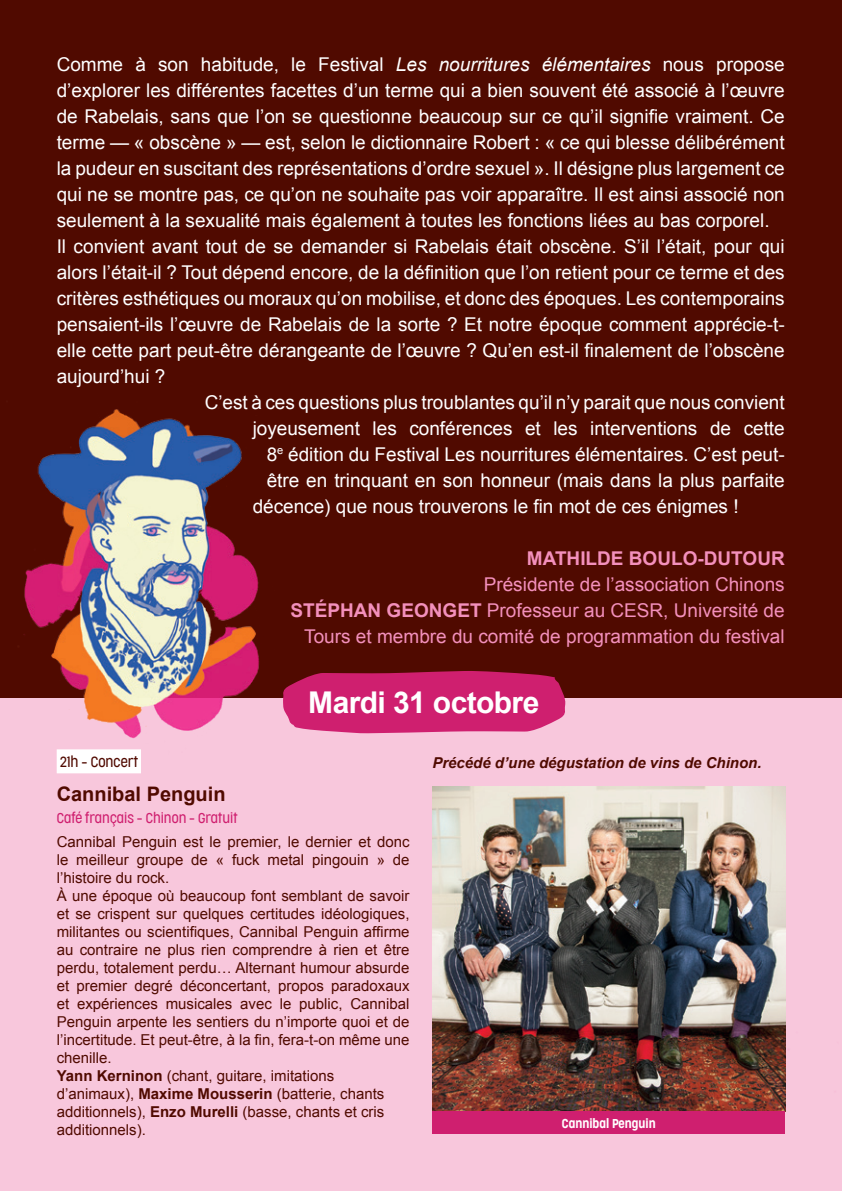
<style>
.page{position:relative;width:842px;height:1191px;background:#f8c7dc}
.page>*{position:absolute;margin:0;border:0;box-sizing:border-box;transform-origin:0 0}
.Jour{font:700 30px "Arial";letter-spacing:-.02em;color:#fff}
.Titre{font:700 20px "Arial";color:#500a00}
.Edito{font:19px/26px "Arial";color:#fff;text-align:justify}
.t1{font:19px/26px "Arial";color:#f390bc;text-align:right}
.t2{font:700 19px "Arial";color:#f390bc}
.Courant{font:15px/18px "Arial";color:#500a00;text-align:justify}
.Courant-2{font:italic 700 15px "Arial";color:#500a00}
.Horaire{font:300 14px "Cocogoose Condensed";color:#500a00}
.Lieu{font:300 13.6px "Cocogoose Condensed";color:#cf1f6f}
.Légende{font:300 12px "Cocogoose Condensed";color:#fff}
.s1{font-style:italic}
.s2{font-weight:700}
</style>
<div class="page">
<div style="left:0;top:0;width:842px;height:697px;background:#500a00"></div>
<img style="left:785px;top:994px;width:4px;height:118px">
<div style="left:57px;top:749px;width:84px;height:24px;background:#fff"></div>
<svg style="left:283px;top:671px;width:283px;height:62px;background:#c9256e"></svg>
<img style="left:432px;top:786px;width:353px;height:325px">
<div style="left:432px;top:1111px;width:353px;height:23px;background:#cf1f6f"></div>
<img style="left:5px;top:408px;width:270px;height:346px">
<p class="Edito" style="left:57px;top:51px;width:730px">Comme à son habitude, le Festival <span class="s1">Les nourritures élémentaires</span> nous propose d’explorer les différentes facettes d’un terme qui a bien souvent été associé à l’œuvre de Rabelais, sans que l’on se questionne beaucoup sur ce qu’il signifie vraiment. Ce terme — « obscène » — est, selon le dictionnaire Robert : « ce qui blesse délibérément la pudeur en suscitant des représentations d’ordre sexuel ». Il désigne plus largement ce qui ne se montre pas, ce qu’on ne souhaite pas voir apparaître. Il est ainsi associé non seulement à la sexualité mais également à toutes les fonctions liées au bas corporel.</p>
<p class="Edito" style="left:57px;top:233px;width:730px">Il convient avant tout de se demander si Rabelais était obscène. S’il l’était, pour qui alors l’était-il ? Tout dépend encore, de la définition que l’on retient pour ce terme et des critères esthétiques ou moraux qu’on mobilise, et donc des époques. Les contemporains pensaient-ils l’œuvre de Rabelais de la sorte ? Et notre époque comment apprécie-t&shy;elle cette part peut-être dérangeante de l’œuvre ? Qu’en est-il finalement de l’obscène aujourd’hui ?</p>
<p class="Edito" style="left:205px;top:389px;width:581px">C’est à ces questions plus troublantes qu’il n’y parait que nous convient</p>
<p class="Edito" style="left:253px;top:415px;width:533px">joyeusement les conférences et les interventions de cette</p>
<p class="Edito" style="left:267px;top:441px;width:519px">8<sup>e</sup> édition du Festival Les nourritures élémentaires. C’est peut-</p>
<p class="Edito" style="left:267px;top:467px;width:519px">être en trinquant en son honneur (mais dans la plus parfaite</p>
<p class="Edito" style="left:253px;top:493px;width:487px">décence) que nous trouverons le fin mot de ces énigmes !</p>
<p class="t2" style="left:527px;top:545px;width:259px">MATHILDE BOULO-DUTOUR</p>
<p class="t1" style="left:484px;top:571px;width:302px">Présidente de l’association Chinons</p>
<p class="t1" style="left:291px;top:597px;width:496px"><span class="s2">STÉPHAN GEONGET</span> Professeur au CESR, Université de<br>Tours et membre du comité de programmation du festival</p>
<p class="Jour" style="left:308px;top:682px;width:233px">Mardi 31 octobre</p>
<p class="Horaire" style="left:60px;top:752px;width:80px">21h – Concert</p>
<p class="Titre" style="left:57px;top:781px;width:170px">Cannibal Penguin</p>
<p class="Lieu" style="left:57px;top:809px;width:182px">Café français – Chinon – Gratuit</p>
<p class="Courant" style="left:57px;top:832px;width:354px">Cannibal Penguin est le premier, le dernier et donc le meilleur groupe de « fuck metal pingouin » de l’histoire du rock.</p>
<p class="Courant" style="left:57px;top:886px;width:354px">À une époque où beaucoup font semblant de savoir et se crispent sur quelques certitudes idéologiques, militantes ou scientifiques, Cannibal Penguin affirme au contraire ne plus rien comprendre à rien et être perdu, totalement perdu… Alternant humour absurde et premier degré déconcertant, propos paradoxaux et expériences musicales avec le public, Cannibal Penguin arpente les sentiers du n’importe quoi et de l’incertitude. Et peut-être, à la fin, fera-t-on même une chenille.</p>
<p class="Courant" style="left:57px;top:1066px;width:329px;text-align:left"><span class="s2">Yann Kerninon</span> (chant, guitare, imitations d’animaux), <span class="s2">Maxime Mousserin</span> (batterie, chants additionnels), <span class="s2">Enzo Murelli</span> (basse, chants et cris additionnels).</p>
<p class="Courant-2" style="left:432px;top:752px;width:331px">Précédé d’une dégustation de vins de Chinon.</p>
<p class="Légende" style="left:562px;top:1115px;width:95px">Cannibal Penguin</p>
</div>
